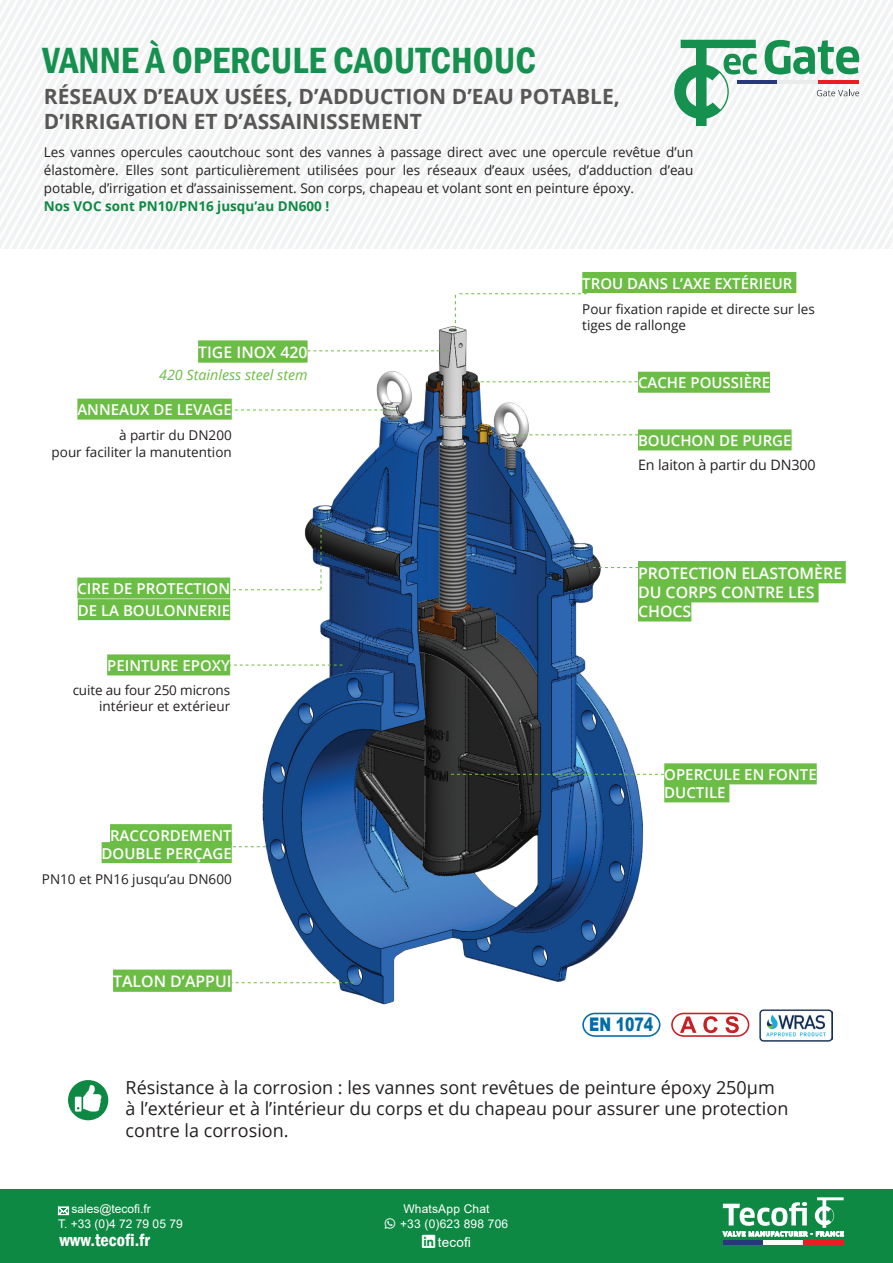
<style>
.page{position:relative;width:893px;height:1263px;background:#fff}
.page>*{position:absolute;margin:0;border:0;box-sizing:border-box;transform-origin:0 0}
.t1{font:600 condensed 37.5px "Franklin Gothic";color:#16904f}
.t2{font:700 21px/25.2px "Open Sans";color:#585755}
.t3{font:900 18.75px "Arial";color:#006dab;scale:.75 1}
.t4{font:18px/21.6px "Open Sans";color:#231f20}
.t5{font:600 condensed 18px "Franklin Gothic";color:#fff}
.t6{font:600 15.9px/19px "Open Sans";color:#fff}
.t7{font:600 15px/18px "Open Sans";color:#fff}
.t8{font:14.25px "Open Sans";letter-spacing:-.01em;color:#231f20}
.t9{font:italic 14.25px "Open Sans";color:#6cbd45}
.t10{font:13.5px/16.2px "Open Sans";color:#231f20;text-align:right}
.t11{font:700 13.5px "Open Sans";color:#0e8943}
.t12{font:13.5px "Arial";letter-spacing:.015em;color:#fff}
.t13{font:12px/14.4px "Arial";letter-spacing:.015em;color:#fff}
</style>
<div class="page">
<img style="left:0;top:0;width:893px;height:249px">
<div style="left:0;top:1188px;width:893px;height:75px;background:#0e8943"></div>
<svg style="left:723px;top:1197px;width:121px;height:39px"></svg>
<div style="left:723px;top:1240px;width:40px;height:5px;background:#26397b"></div>
<div style="left:763px;top:1240px;width:40px;height:5px;background:#fcfdfb"></div>
<div style="left:803px;top:1240px;width:41px;height:5px;background:#ea1d23"></div>
<svg style="left:58px;top:1206px;width:11px;height:9px"></svg>
<svg style="left:674px;top:40px;width:83px;height:86px"></svg>
<hr style="left:737px;top:80px;width:40px;height:4px;background:#25397c">
<hr style="left:777px;top:80px;width:41px;height:4px;background:#eaeceb">
<hr style="left:818px;top:80px;width:41px;height:4px;background:#ea1d23">
<svg style="left:765px;top:40px;width:94px;height:34px"></svg>
<svg style="left:817px;top:90px;width:42px;height:6px"></svg>
<img style="left:230px;top:295px;width:442px;height:730px">
<div style="left:198px;top:340px;width:110px;height:23px;background:#6cbd45"></div>
<svg style="left:671px;top:1013px;width:78px;height:24px"></svg>
<img style="left:759px;top:1009px;width:74px;height:33px">
<div style="left:582px;top:272px;width:214px;height:21px;background:#6cbd45"></div>
<div style="left:638px;top:372px;width:132px;height:21px;background:#6cbd45"></div>
<div style="left:638px;top:429px;width:154px;height:21px;background:#6cbd45"></div>
<div style="left:107px;top:654px;width:123px;height:21px;background:#6cbd45"></div>
<div style="left:110px;top:824px;width:122px;height:21px;background:#6cbd45"></div>
<div style="left:102px;top:842px;width:130px;height:21px;background:#6cbd45"></div>
<svg style="left:308px;top:350px;width:138px;height:1px"></svg>
<svg style="left:593px;top:567px;width:45px;height:1px"></svg>
<svg style="left:451px;top:774px;width:213px;height:1px"></svg>
<svg style="left:475px;top:381px;width:163px;height:1px"></svg>
<svg style="left:512px;top:434px;width:126px;height:1px"></svg>
<svg style="left:232px;top:410px;width:163px;height:1px"></svg>
<svg style="left:230px;top:523px;width:92px;height:67px"></svg>
<svg style="left:230px;top:665px;width:112px;height:1px"></svg>
<svg style="left:231px;top:846px;width:35px;height:1px"></svg>
<svg style="left:232px;top:982px;width:122px;height:1px"></svg>
<div style="left:68px;top:1080px;width:40px;height:40px;background:#0e8943;border-radius:50%"></div>
<svg style="left:75px;top:1085px;width:26px;height:26px"></svg>
<div style="left:638px;top:561px;width:208px;height:22px;background:#6cbd45"></div>
<div style="left:638px;top:580px;width:181px;height:22px;background:#6cbd45"></div>
<div style="left:638px;top:599px;width:53px;height:22px;background:#6cbd45"></div>
<div style="left:664px;top:763px;width:153px;height:21px;background:#6cbd45"></div>
<div style="left:664px;top:781px;width:65px;height:21px;background:#6cbd45"></div>
<svg style="left:455px;top:293px;width:132px;height:36px"></svg>
<div style="left:77px;top:577px;width:153px;height:21px;background:#6cbd45"></div>
<div style="left:78px;top:599px;width:152px;height:21px;background:#6cbd45"></div>
<div style="left:113px;top:969px;width:119px;height:23px;background:#6cbd45"></div>
<svg style="left:582px;top:1013px;width:78px;height:24px"></svg>
<div style="left:77px;top:399px;width:155px;height:21px;background:#6cbd45"></div>
<h1 class="t1" style="left:43px;top:35px;width:495px">VANNE À OPERCULE CAOUTCHOUC</h1>
<h2 class="t2" style="left:44px;top:84px;width:577px">RÉSEAUX D’EAUX USÉES, D’ADDUCTION D’EAU POTABLE,<br>D’IRRIGATION ET D’ASSAINISSEMENT</h2>
<p class="t10" style="left:44px;top:142px;width:651px;line-height:18px;text-align:justify">Les vannes opercules caoutchouc sont des vannes à passage direct avec une opercule revêtue d’un élastomère. Elles sont particulièrement utilisées pour les réseaux d’eaux usées, d’adduction d’eau potable, d’irrigation et d’assainissement. Son corps, chapeau et volant sont en peinture époxy.</p>
<p class="t11" style="left:44px;top:196px;width:287px">Nos VOC sont PN10/PN16 jusqu’au DN600 !</p>
<p class="t6" style="left:198px;top:342px;width:111px">TIGE INOX 420</p>
<p class="t9" style="left:159px;top:365px;width:150px">420 Stainless steel stem</p>
<p class="t7" style="left:77px;top:400px;width:156px">ANNEAUX DE LEVAGE</p>
<p class="t10" style="left:52px;top:427px;width:182px">à partir du DN200<br>pour faciliter la manutention</p>
<p class="t7" style="left:77px;top:577px;width:154px;line-height:21.6px">CIRE DE PROTECTION<br>DE LA BOULONNERIE</p>
<p class="t7" style="left:107px;top:656px;width:125px">PEINTURE EPOXY</p>
<p class="t10" style="left:73px;top:681px;width:159px">cuite au four 250 microns intérieur et extérieur</p>
<p class="t7" style="left:102px;top:826px;width:132px;text-align:center">RACCORDEMENT<br>DOUBLE PERÇAGE</p>
<p class="t10" style="left:42px;top:871px;width:191px">PN10 et PN16 jusqu’au DN600</p>
<p class="t6" style="left:113px;top:971px;width:120px">TALON D’APPUI</p>
<p class="t7" style="left:582px;top:274px;width:212px">TROU DANS L’AXE EXTÉRIEUR</p>
<p class="t10" style="left:582px;top:301px;width:234px;text-align:left">Pour fixation rapide et directe sur les tiges de rallonge</p>
<p class="t7" style="left:638px;top:373px;width:134px">CACHE POUSSIÈRE</p>
<p class="t7" style="left:638px;top:431px;width:155px">BOUCHON DE PURGE</p>
<p class="t8" style="left:638px;top:455px;width:179px">En laiton à partir du DN300</p>
<p class="t6" style="left:638px;top:563px;width:206px">PROTECTION ELASTOMÈRE<br>DU CORPS CONTRE LES<br>CHOCS</p>
<p class="t7" style="left:664px;top:765px;width:154px">OPERCULE EN FONTE<br>DUCTILE</p>
<h3 class="t3" style="left:589px;top:1011px;width:87px">EN 1074</h3>
<h3 class="t4" style="left:126px;top:1076px;width:664px">Résistance à la corrosion : les vannes sont revêtues de peinture époxy 250µm à l’extérieur et à l’intérieur du corps et du chapeau pour assurer une protection contre la corrosion.</h3>
<p class="t13" style="left:58px;top:1202px;width:126px;text-indent:13px">sales@tecofi.fr<br>T. +33 (0)4 72 79 05 79</p>
<p class="t13" style="left:403px;top:1202px;width:88px">WhatsApp Chat</p>
<p class="t13" style="left:385px;top:1217px;width:125px">★ +33 (0)623 898 706</p>
<h3 class="t5" style="left:60px;top:1228px;width:92px">www.tecofi.fr</h3>
<p class="t12" style="left:438px;top:1233px;width:35px">tecofi</p>
</div>
